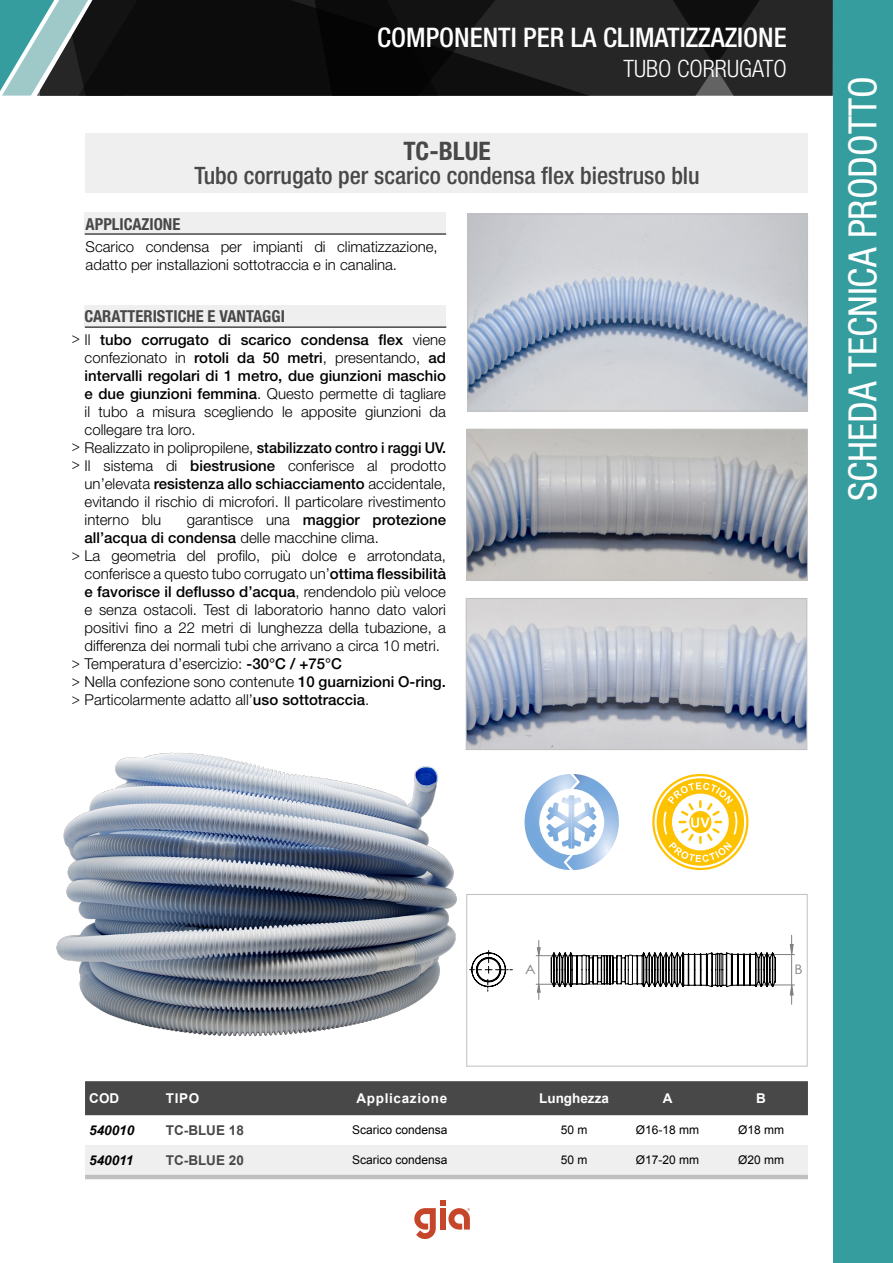
<style>
.page{position:relative;width:893px;height:1263px;background:#fff}
.page>*{position:absolute;margin:0;border:0;box-sizing:border-box;transform-origin:0 0}
.t1{font:condensed 39px "Helvetica Neue LT Std";color:#fff}
.t2{font:500 condensed 27px "Helvetica Neue LT Std";color:#fff}
.t3{font:700 condensed 25.5px "Helvetica Neue LT Std";color:#484848}
.t4{font:500 condensed 24px "Helvetica Neue LT Std";color:#484848}
.t5{font:300 condensed 24px "Helvetica Neue LT Std";color:#fff}
.t6{font:700 condensed 16.5px "Helvetica Neue LT Std";color:#484848}
.Stile_di_paragrafo_1{font:300 15px/18px "Helvetica Neue LT Std";color:#000;text-align:justify}
.Stile_di_paragrafo_1-2{font:300 15px "Helvetica Neue LT Std";color:#000;scale:.9 1}
.Stile_di_paragrafo_1-3{font:500 15px/18px "Helvetica Neue LT Std";color:#000}
.t7{font:700 13.5px "Arial";letter-spacing:.05em;color:#fff}
.t8{font:700 13.5px "Arial";color:#484848}
.t9{font:italic 700 13.5px "Arial";color:#000}
.t10{font:700 13.5px "Arial";color:#fff}
.t11{font:13.05px "Century Gothic";color:#808080;scale:1.08 1}
.t12{font:12px "Arial";color:#000}
.s1{font-weight:500}
.s2{font-weight:300}
</style>
<div class="page">
<svg style="left:101px;top:0;width:727px;height:96px;background:#171717"></svg>
<svg style="left:0;top:0;width:101px;height:96px;background:#5d8384"></svg>
<div style="left:833px;top:0;width:60px;height:1263px;background:#359d9d"></div>
<svg style="left:414px;top:1200px;width:56px;height:39px"></svg>
<div style="left:85px;top:213px;width:361px;height:21px;background:#efefef"></div>
<div style="left:85px;top:305px;width:361px;height:21px;background:#efefef"></div>
<div style="left:85px;top:134px;width:722px;height:59px;background:#efefef"></div>
<hr style="left:85px;top:326px;width:361px;height:2px;background:#484848">
<hr style="left:85px;top:233px;width:361px;height:2px;background:#484848">
<div style="left:85px;top:1081px;width:723px;height:34px;background:#484848"></div>
<svg style="left:85px;top:1145px;width:723px;height:34px"></svg>
<hr style="left:536px;top:984px;width:69px;height:1px;background:#808080">
<hr style="left:536px;top:955px;width:69px;height:1px;background:#808080">
<hr style="left:791px;top:954px;width:1px;height:31px;background:#808080">
<hr style="left:736px;top:954px;width:58px;height:1px;background:#808080">
<hr style="left:736px;top:985px;width:58px;height:1px;background:#808080">
<svg style="left:537px;top:940px;width:3px;height:59px"></svg>
<svg style="left:790px;top:935px;width:3px;height:19px"></svg>
<svg style="left:790px;top:985px;width:3px;height:19px"></svg>
<svg style="left:551px;top:952px;width:225px;height:35px"></svg>
<svg style="left:470px;top:950px;width:42px;height:41px"></svg>
<div style="left:466px;top:894px;width:342px;height:172px;border:1px solid #c0c0c0"></div>
<img style="left:56px;top:734px;width:410px;height:303px">
<svg style="left:525px;top:774px;width:94px;height:96px"></svg>
<svg style="left:652px;top:774px;width:96px;height:96px"></svg>
<img style="left:468px;top:431px;width:338px;height:148px">
<div style="left:466px;top:429px;width:342px;height:152px;border:1px solid #c0c0c0"></div>
<img style="left:468px;top:600px;width:337px;height:148px">
<div style="left:466px;top:598px;width:341px;height:152px;border:1px solid #c0c0c0"></div>
<img style="left:469px;top:216px;width:337px;height:193px">
<div style="left:467px;top:214px;width:341px;height:197px;border:1px solid #c0c0c0"></div>
<h2 class="t2" style="left:377px;top:21px;width:411px">COMPONENTI PER LA CLIMATIZZAZIONE</h2>
<h3 class="t5" style="left:623px;top:55px;width:165px">TUBO CORRUGATO</h3>
<p class="t3" style="left:403px;top:135px;width:89px">TC-BLUE</p>
<p class="t4" style="left:194px;top:161px;width:507px">Tubo corrugato per scarico condensa flex biestruso blu</p>
<p class="t6" style="left:86px;top:214px;width:96px">APPLICAZIONE</p>
<p class="Stile_di_paragrafo_1" style="left:86px;top:237px;width:354px">Scarico condensa per impianti di climatizzazione, adatto per installazioni sottotraccia e in canalina.</p>
<p class="t6" style="left:85px;top:306px;width:202px">CARATTERISTICHE E VANTAGGI</p>
<p class="Stile_di_paragrafo_1" style="left:85px;top:348px;width:363px">confezionato in <span class="s1">rotoli da 50 metri</span>, presentando, <span class="s1">ad intervalli regolari di 1 metro, due giunzioni maschio e due giunzioni femmina</span>. Questo permette di tagliare il tubo a misura scegliendo le apposite giunzioni da collegare tra loro.</p>
<p class="Stile_di_paragrafo_1-3" style="left:72px;top:330px;width:376px"><span class="s2">&gt; Il</span> tubo corrugato di scarico condensa flex <span class="s2">viene</span></p>
<p class="Stile_di_paragrafo_1-2" style="left:72px;top:438px;width:417px">&gt; Realizzato in polipropilene, <span class="s1">stabilizzato contro i raggi UV.</span></p>
<p class="Stile_di_paragrafo_1-2" style="left:72px;top:456px;width:417px">&gt; Il sistema di <span class="s1">biestrusione</span> conferisce al prodotto</p>
<p class="Stile_di_paragrafo_1" style="left:85px;top:474px;width:363px">un’elevata <span class="s1">resistenza allo schiacciamento</span> accidentale, evitando il rischio di microfori. Il particolare rivestimento interno blu</p>
<p class="Stile_di_paragrafo_1-3" style="left:85px;top:510px;width:363px;text-indent:102px"><span class="s2">garantisce una</span> maggior protezione all’acqua di condensa <span class="s2">delle macchine clima.</span></p>
<p class="Stile_di_paragrafo_1" style="left:85px;top:564px;width:363px">conferisce a questo tubo corrugato un’<span class="s1">ottima flessibilità e favorisce il deflusso d’acqua</span>, rendendolo più veloce e senza ostacoli. Test di laboratorio hanno dato valori positivi fino a 22 metri di lunghezza della tubazione, a differenza dei normali tubi che arrivano a circa 10 metri.</p>
<p class="Stile_di_paragrafo_1-2" style="left:72px;top:546px;width:417px">&gt; La geometria del profilo, più dolce e arrotondata,</p>
<p class="Stile_di_paragrafo_1-2" style="left:72px;top:654px;width:302px">&gt; Temperatura d’esercizio: <span class="s1">-30°C / +75°C</span></p>
<p class="Stile_di_paragrafo_1-2" style="left:72px;top:672px;width:417px">&gt; Nella confezione sono contenute <span class="s1">10 guarnizioni O-ring.</span></p>
<p class="Stile_di_paragrafo_1-2" style="left:72px;top:690px;width:332px">&gt; Particolarmente adatto all’<span class="s1">uso sottotraccia</span>.</p>
<h1 class="t1" style="left:840px;top:501px;width:426px;rotate:-90deg">SCHEDA TECNICA PRODOTTO</h1>
<p class="t11" style="left:525px;top:960px;width:11px">A</p>
<p class="t11" style="left:794px;top:960px;width:9px">B</p>
<p class="t7" style="left:89px;top:1089px;width:31px">COD</p>
<p class="t7" style="left:166px;top:1089px;width:35px">TIPO</p>
<p class="t7" style="left:356px;top:1089px;width:92px">Applicazione</p>
<p class="t10" style="left:539px;top:1089px;width:71px">Lunghezza</p>
<p class="t7" style="left:663px;top:1089px;width:11px">A</p>
<p class="t7" style="left:756px;top:1089px;width:11px">B</p>
<p class="t9" style="left:89px;top:1121px;width:47px">540010</p>
<p class="t8" style="left:166px;top:1121px;width:80px">TC-BLUE 18</p>
<p class="t12" style="left:352px;top:1122px;width:97px">Scarico condensa</p>
<p class="t12" style="left:561px;top:1122px;width:28px">50 m</p>
<p class="t12" style="left:636px;top:1122px;width:65px">Ø16-18 mm</p>
<p class="t12" style="left:738px;top:1122px;width:48px">Ø18 mm</p>
<p class="t9" style="left:89px;top:1151px;width:46px">540011</p>
<p class="t8" style="left:166px;top:1151px;width:80px">TC-BLUE 20</p>
<p class="t12" style="left:352px;top:1152px;width:97px">Scarico condensa</p>
<p class="t12" style="left:561px;top:1152px;width:28px">50 m</p>
<p class="t12" style="left:636px;top:1152px;width:65px">Ø17-20 mm</p>
<p class="t12" style="left:738px;top:1152px;width:48px">Ø20 mm</p>
</div>
